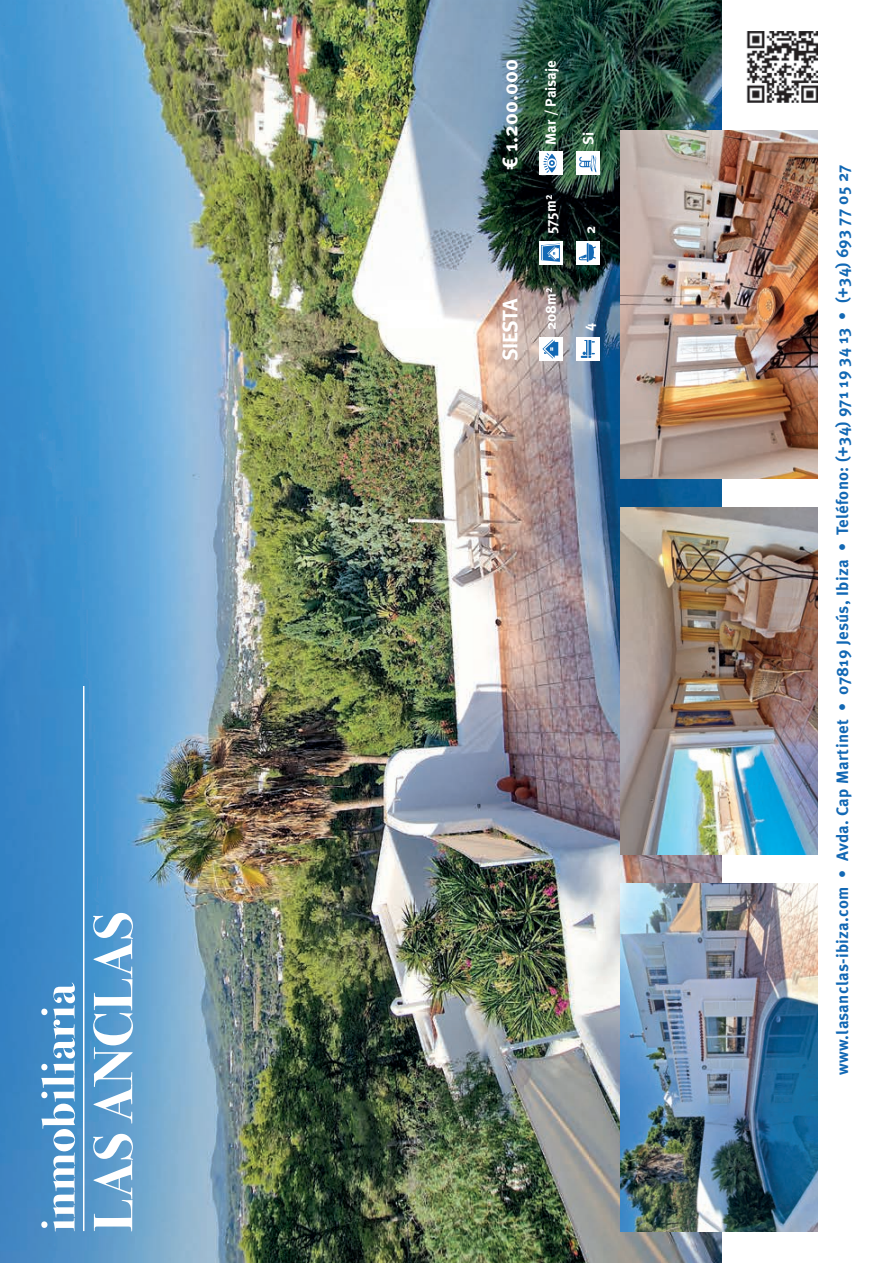
<style>
.page{position:relative;width:893px;height:1263px;background:#fff}
.page>*{position:absolute;margin:0;border:0;box-sizing:border-box;transform-origin:0 0}
.t1{font:700 21px "Meta Pro";letter-spacing:-.005em;color:#fff}
.t2{font:700 16.5px "Meta Pro";letter-spacing:.02em;color:#1268b4}
.t3{font:700 14.7px "Meta Pro";color:#fff}
</style>
<div class="page">
<img style="left:0;top:0;width:721px;height:1263px">
<img style="left:621px;top:883px;width:196px;height:348px">
<img style="left:621px;top:131px;width:196px;height:348px">
<img style="left:621px;top:507px;width:196px;height:348px">
<img style="left:747px;top:31px;width:71px;height:71px">
<div style="left:539px;top:337px;width:23px;height:24px;background:#fff"></div>
<svg style="left:542px;top:339px;width:16px;height:20px"></svg>
<div style="left:539px;top:241px;width:23px;height:24px;background:#fff"></div>
<svg style="left:541px;top:243px;width:19px;height:19px"></svg>
<div style="left:539px;top:151px;width:23px;height:24px;background:#fff"></div>
<svg style="left:544px;top:153px;width:11px;height:20px"></svg>
<div style="left:576px;top:337px;width:24px;height:24px;background:#fff"></div>
<svg style="left:581px;top:340px;width:14px;height:18px"></svg>
<div style="left:576px;top:241px;width:24px;height:24px;background:#fff"></div>
<svg style="left:579px;top:243px;width:17px;height:19px"></svg>
<div style="left:576px;top:151px;width:24px;height:24px;background:#fff"></div>
<svg style="left:579px;top:155px;width:18px;height:18px"></svg>
<svg style="left:41px;top:982px;width:34px;height:249px"></svg>
<svg style="left:93px;top:913px;width:40px;height:318px"></svg>
<hr style="left:83px;top:686px;width:1px;height:545px;background:#fff">
<p class="t1" style="left:497px;top:170px;width:112px;rotate:-90deg">€ 1.200.000</p>
<p class="t1" style="left:497px;top:361px;width:64px;rotate:-90deg">SIESTA</p>
<p class="t3" style="left:541px;top:145px;width:86px;rotate:-90deg">Mar / Paisaje</p>
<p class="t3" style="left:541px;top:234px;width:41px;rotate:-90deg">575m²</p>
<p class="t3" style="left:541px;top:330px;width:44px;rotate:-90deg">208m²</p>
<p class="t3" style="left:579px;top:145px;width:14px;rotate:-90deg">Si</p>
<p class="t3" style="left:581px;top:234px;width:10px;rotate:-90deg">2</p>
<p class="t3" style="left:579px;top:331px;width:9px;rotate:-90deg">4</p>
<p class="t2" style="left:832px;top:1075px;width:912px;rotate:-90deg">www.lasanclas-ibiza.com • Avda. Cap Martinet • 07819 Jesús, Ibiza • Teléfono: (+34) 971 19 34 13 • (+34) 693 77 05 27</p>
</div>
